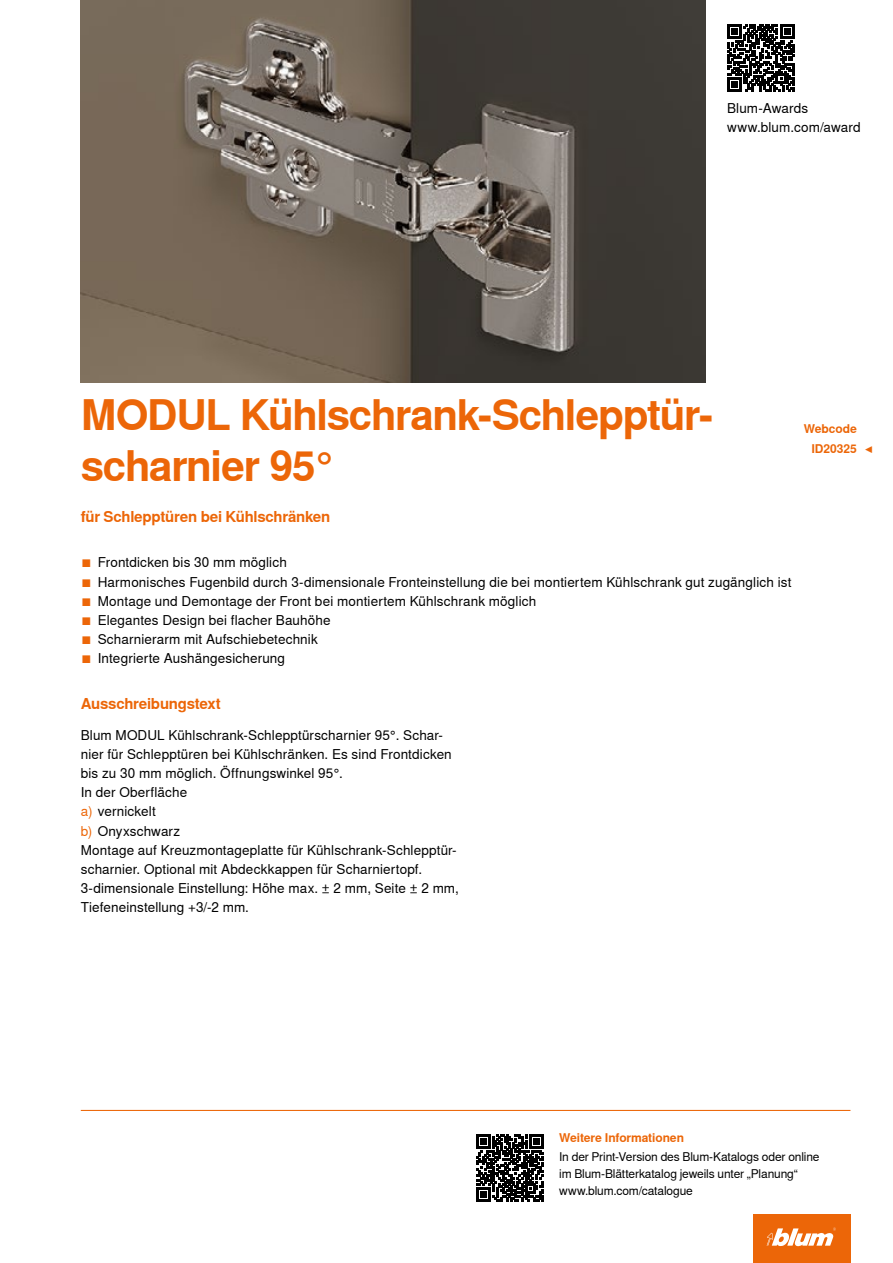
<style>
.page{position:relative;width:893px;height:1263px;background:#fff}
.page>*{position:absolute;margin:0;border:0;box-sizing:border-box;transform-origin:0 0}
.CB_AF_Ueber_Tit2{font:700 42px/50.4px "Nimbus Sans Global";letter-spacing:-.03em;color:#ec6608}
.CB_AF_Ueber_Ber1o_li{font:700 15px "Nimbus Sans Global";letter-spacing:-.015em;color:#ec6608}
.CB_AF_FliesIMG_li{font:13.5px/19.2px "Nimbus Sans Global";letter-spacing:.01em;color:#000}
.CB_AF_Bes_IMG9{font:13.5px "Nimbus Sans Global";letter-spacing:.01em;color:#000}
.CB_AF_Fliess_li{font:12px "Nimbus Sans Global";letter-spacing:-.01em;color:#000}
.CB_AF_Ueber_Ber2o_li{font:700 12px "Nimbus Sans Global";letter-spacing:-.01em;color:#ec6608}
.CB_AF_Ueber_Ber2o_re{font:700 12px "Nimbus Sans Global";letter-spacing:-.005em;color:#ec6608}
.s1{color:#ec6608}
</style>
<div class="page">
<img style="left:81px;top:0;width:625px;height:383px">
<div style="left:753px;top:1214px;width:97px;height:49px;background:#ec6608"></div>
<svg style="left:767px;top:1227px;width:69px;height:19px"></svg>
<svg style="left:727px;top:24px;width:67px;height:68px"></svg>
<hr style="left:81px;top:1110px;width:769px;height:1px;background:#ec6608">
<svg style="left:476px;top:1134px;width:67px;height:67px"></svg>
<p class="CB_AF_FliesIMG_li" style="left:727px;top:99px;width:83px">Blum-Awards</p>
<p class="CB_AF_FliesIMG_li" style="left:727px;top:118px;width:135px">www.blum.com/award</p>
<p class="CB_AF_Ueber_Tit2" style="left:81px;top:390px;width:634px">MODUL Kühlschrank-Schlepptür&shy;scharnier 95°</p>
<p class="CB_AF_Ueber_Ber1o_li" style="left:81px;top:508px;width:251px">für Schlepptüren bei Kühlschränken</p>
<p class="CB_AF_Bes_IMG9" style="left:81px;top:555px;width:208px"><span class="s1">■</span> Frontdicken bis 30 mm möglich</p>
<p class="CB_AF_Bes_IMG9" style="left:81px;top:574px;width:712px"><span class="s1">■</span> Harmonisches Fugenbild durch 3-dimensionale Fronteinstellung die bei montiertem Kühlschrank gut zugänglich ist</p>
<p class="CB_AF_Bes_IMG9" style="left:81px;top:593px;width:457px"><span class="s1">■</span> Montage und Demontage der Front bei montiertem Kühlschrank möglich</p>
<p class="CB_AF_Bes_IMG9" style="left:81px;top:612px;width:251px"><span class="s1">■</span> Elegantes Design bei flacher Bauhöhe</p>
<p class="CB_AF_Bes_IMG9" style="left:81px;top:631px;width:239px"><span class="s1">■</span> Scharnierarm mit Aufschiebetechnik</p>
<p class="CB_AF_Bes_IMG9" style="left:81px;top:651px;width:206px"><span class="s1">■</span> Integrierte Aushängesicherung</p>
<p class="CB_AF_Ueber_Ber2o_re" style="left:804px;top:422px;width:55px">Webcode</p>
<p class="CB_AF_Ueber_Ber2o_re" style="left:811px;top:441px;width:47px">ID20325</p>
<p class="CB_AF_Ueber_Ber2o_re" style="left:865px;top:441px;width:11px">◀</p>
<p class="CB_AF_Ueber_Ber1o_li" style="left:81px;top:695px;width:141px">Ausschreibungstext</p>
<p class="CB_AF_FliesIMG_li" style="left:81px;top:725px;width:372px">Blum MODUL Kühlschrank-Schlepptürscharnier 95°. Schar&shy;nier für Schlepptüren bei Kühlschränken. Es sind Frontdicken bis zu 30 mm möglich. Öffnungswinkel 95°.</p>
<p class="CB_AF_FliesIMG_li" style="left:81px;top:783px;width:108px">In der Oberfläche</p>
<p class="CB_AF_FliesIMG_li" style="left:81px;top:802px;width:76px"><span class="s1">a)</span> vernickelt</p>
<p class="CB_AF_FliesIMG_li" style="left:81px;top:821px;width:101px"><span class="s1">b)</span> Onyxschwarz</p>
<p class="CB_AF_FliesIMG_li" style="left:81px;top:840px;width:377px">Montage auf Kreuzmontageplatte für Kühlschrank-Schlepptür&shy;scharnier. Optional mit Abdeckkappen für Scharniertopf.</p>
<p class="CB_AF_FliesIMG_li" style="left:81px;top:879px;width:380px">3-dimensionale Einstellung: Höhe max. ± 2 mm, Seite ± 2 mm,<br>Tiefeneinstellung +3/-2 mm.</p>
<p class="CB_AF_Ueber_Ber2o_li" style="left:559px;top:1130px;width:126px">Weitere Informationen</p>
<p class="CB_AF_Fliess_li" style="left:559px;top:1149px;width:262px">In der Print-Version des Blum-Katalogs oder online</p>
<p class="CB_AF_Fliess_li" style="left:559px;top:1166px;width:240px">im Blum-Blätterkatalog jeweils unter „Planung“</p>
<p class="CB_AF_Fliess_li" style="left:559px;top:1183px;width:135px">www.blum.com/catalogue</p>
</div>
